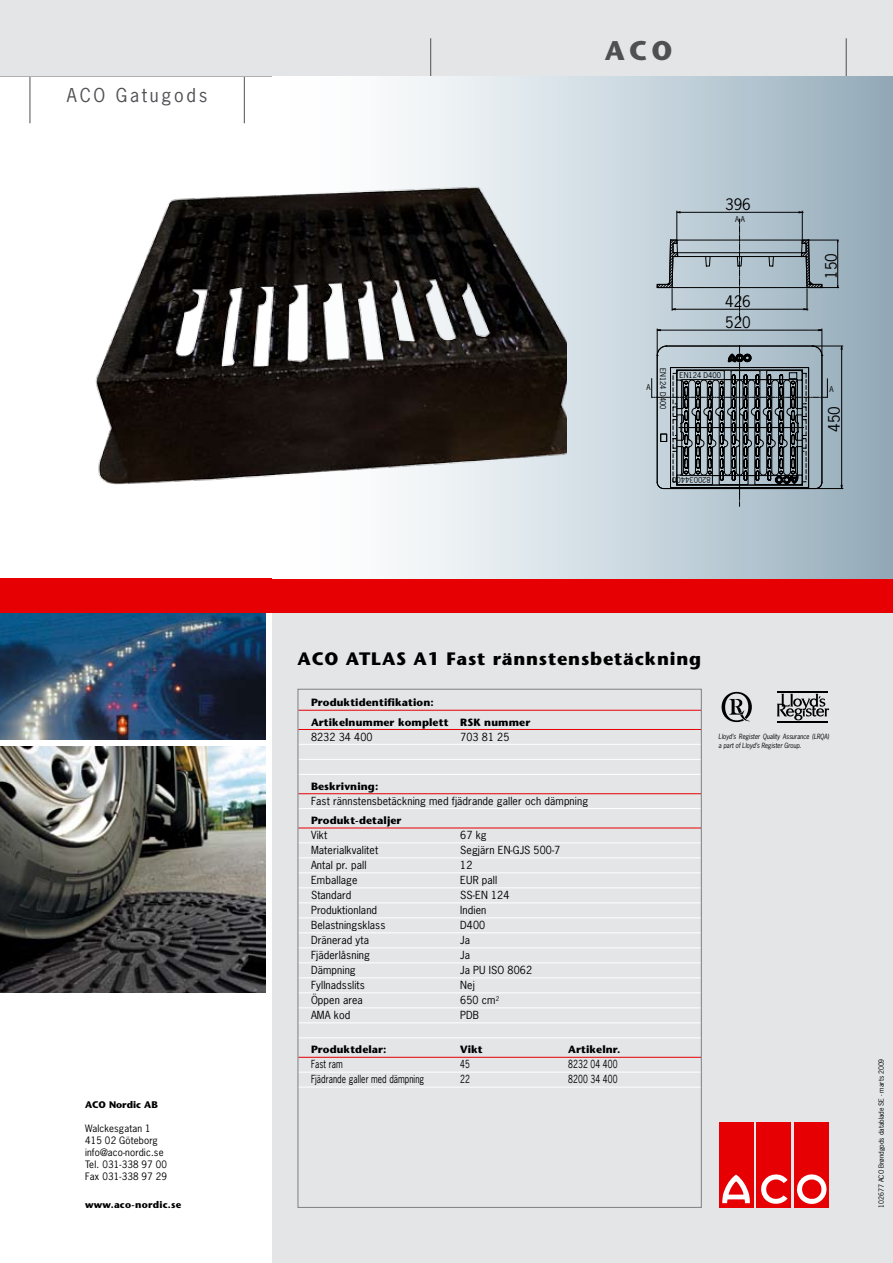
<style>
.page{position:relative;width:893px;height:1263px;background:#fff}
.page>*{position:absolute;margin:0;border:0;box-sizing:border-box;transform-origin:0 0}
.t1{font:700 27px "Stone Sans";color:#504f53}
.t2{font:700 18px "Stone Sans";letter-spacing:.045em;color:#000}
.t3{font:18px "News Gothic Std";letter-spacing:.15em;color:#504f53}
.t4{font:14.85px "News Gothic";color:#000}
.t5{font:10.5px "News Gothic Std";letter-spacing:.01em;color:#000}
.t6{font:700 10.5px/19.2px "Stone Sans";letter-spacing:.01em;color:#000}
.t7{font:10.5px "News Gothic Std";letter-spacing:.01em;color:#000;scale:.8 1}
.t8{font:9.6px/12px "News Gothic";letter-spacing:.015em;color:#000}
.t9{font:700 9.6px "Stone Sans";letter-spacing:.025em;color:#000}
.t10{font:700 9.6px "Stone Sans";color:#000}
.t11{font:7.5px "News Gothic";color:#000}
.t12{font:italic 6.75px/9px "News Gothic Std";color:#000;scale:.9 1}
.t13{font:6.75px "News Gothic Std";color:#000}
</style>
<div class="page">
<div style="left:272px;top:612px;width:621px;height:651px;background:#e3e5e6"></div>
<div style="left:0;top:0;width:893px;height:77px;background:#e3e5e6"></div>
<img style="left:0;top:612px;width:266px;height:128px">
<img style="left:0;top:746px;width:266px;height:246px">
<div style="left:0;top:578px;width:893px;height:34px;background:#e60004"></div>
<hr style="left:30px;top:77px;width:1px;height:46px;background:#504f53">
<hr style="left:244px;top:77px;width:1px;height:46px;background:#504f53">
<hr style="left:0;top:76px;width:893px;height:1px;background:#adafb2">
<div style="left:719px;top:1123px;width:34px;height:85px;background:#e60004"></div>
<div style="left:756px;top:1123px;width:35px;height:85px;background:#e60004"></div>
<div style="left:794px;top:1123px;width:35px;height:85px;background:#e60004"></div>
<svg style="left:722px;top:1175px;width:28px;height:28px"></svg>
<svg style="left:761px;top:1174px;width:27px;height:30px"></svg>
<svg style="left:797px;top:1174px;width:30px;height:30px"></svg>
<hr style="left:846px;top:38px;width:1px;height:39px;background:#504f53">
<hr style="left:430px;top:38px;width:1px;height:39px;background:#504f53">
<div style="left:272px;top:77px;width:621px;height:501px;background:linear-gradient(to right,#fff,#98afbe)"></div>
<svg style="left:722px;top:692px;width:30px;height:30px"></svg>
<hr style="left:777px;top:721px;width:50px;height:2px;background:#000">
<hr style="left:777px;top:691px;width:50px;height:1px;background:#000">
<svg style="left:777px;top:694px;width:52px;height:26px"></svg>
<hr style="left:298px;top:710px;width:403px;height:1px;background:#e60004">
<hr style="left:298px;top:729px;width:403px;height:1px;background:#e60004">
<hr style="left:298px;top:744px;width:403px;height:1px;background:#fff">
<hr style="left:298px;top:759px;width:403px;height:1px;background:#fff">
<hr style="left:298px;top:774px;width:403px;height:1px;background:#fff">
<hr style="left:298px;top:793px;width:403px;height:1px;background:#e60004">
<hr style="left:298px;top:808px;width:403px;height:1px;background:#fff">
<hr style="left:298px;top:827px;width:403px;height:1px;background:#e60004">
<hr style="left:298px;top:842px;width:403px;height:1px;background:#fff">
<hr style="left:298px;top:857px;width:403px;height:1px;background:#fff">
<hr style="left:298px;top:872px;width:403px;height:1px;background:#fff">
<hr style="left:298px;top:887px;width:403px;height:1px;background:#fff">
<hr style="left:298px;top:902px;width:403px;height:1px;background:#fff">
<hr style="left:298px;top:917px;width:403px;height:1px;background:#fff">
<hr style="left:298px;top:932px;width:403px;height:1px;background:#fff">
<hr style="left:298px;top:947px;width:403px;height:1px;background:#fff">
<hr style="left:298px;top:962px;width:403px;height:1px;background:#fff">
<hr style="left:298px;top:977px;width:403px;height:1px;background:#fff">
<hr style="left:298px;top:992px;width:403px;height:1px;background:#fff">
<hr style="left:298px;top:1007px;width:403px;height:1px;background:#fff">
<hr style="left:298px;top:1022px;width:403px;height:1px;background:#fff">
<hr style="left:298px;top:1037px;width:403px;height:1px;background:#fff">
<hr style="left:298px;top:1057px;width:403px;height:1px;background:#e60004">
<hr style="left:298px;top:1072px;width:403px;height:1px;background:#fff">
<hr style="left:298px;top:1087px;width:403px;height:1px;background:#fff">
<img style="left:95px;top:153px;width:472px;height:360px">
<svg style="left:657px;top:211px;width:165px;height:8px"></svg>
<svg style="left:651px;top:219px;width:192px;height:287px;background:#909fa7"></svg>
<h2 class="t3" style="left:67px;top:83px;width:142px">ACO Gatugods</h2>
<p class="t10" style="left:85px;top:1099px;width:74px">ACO Nordic AB</p>
<p class="t8" style="left:85px;top:1122px;width:84px">Walckesgatan 1<br>415 02 Göteborg info@aco-nordic.se<br>Tel. 031-338 97 00<br>Fax 031-338 97 29</p>
<p class="t9" style="left:85px;top:1198px;width:98px">www.aco-nordic.se</p>
<h1 class="t1" style="left:605px;top:33px;width:69px">ACO</h1>
<h3 class="t4" style="left:725px;top:195px;width:27px">396</h3>
<p class="t11" style="left:735px;top:215px;width:11px">A-A</p>
<h3 class="t4" style="left:725px;top:292px;width:27px">426</h3>
<h3 class="t4" style="left:725px;top:313px;width:27px">520</h3>
<h3 class="t4" style="left:822px;top:279px;width:27px;rotate:-90deg">150</h3>
<p class="t11" style="left:668px;top:368px;width:43px;rotate:90deg">EN124 D400</p>
<p class="t11" style="left:680px;top:370px;width:43px">EN124 D400</p>
<p class="t11" style="left:646px;top:383px;width:6px">A</p>
<p class="t11" style="left:829px;top:384px;width:6px">A</p>
<h3 class="t4" style="left:825px;top:432px;width:27px;rotate:-90deg">450</h3>
<p class="t11" style="left:711px;top:485px;width:40px;rotate:-180deg">820034400</p>
<h2 class="t2" style="left:298px;top:647px;width:405px">ACO ATLAS A1 Fast rännstensbetäckning</h2>
<p class="t6" style="left:311px;top:693px;width:221px">Produktidentifikation:<br>Artikelnummer komplett RSK nummer</p>
<p class="t5" style="left:311px;top:730px;width:63px">8232 34 400</p>
<p class="t5" style="left:460px;top:730px;width:51px">703 81 25</p>
<p class="t6" style="left:311px;top:776px;width:69px">Beskrivning:</p>
<p class="t5" style="left:311px;top:794px;width:279px">Fast rännstensbetäckning med fjädrande galler och dämpning</p>
<p class="t6" style="left:311px;top:811px;width:92px">Produkt-detaljer</p>
<p class="t5" style="left:311px;top:828px;width:18px">Vikt</p>
<p class="t5" style="left:460px;top:828px;width:28px">67 kg</p>
<p class="t5" style="left:311px;top:843px;width:69px">Materialkvalitet</p>
<p class="t5" style="left:460px;top:843px;width:102px">Segjärn EN-GJS 500-7</p>
<p class="t5" style="left:311px;top:858px;width:57px">Antal pr. pall</p>
<p class="t5" style="left:460px;top:858px;width:14px">12</p>
<p class="t5" style="left:311px;top:873px;width:48px">Emballage</p>
<p class="t5" style="left:460px;top:873px;width:39px">EUR pall</p>
<p class="t5" style="left:311px;top:888px;width:42px">Standard</p>
<p class="t5" style="left:460px;top:888px;width:51px">SS-EN 124</p>
<p class="t5" style="left:311px;top:903px;width:68px">Produktionland</p>
<p class="t5" style="left:460px;top:903px;width:28px">Indien</p>
<p class="t5" style="left:311px;top:918px;width:76px">Belastningsklass</p>
<p class="t5" style="left:460px;top:918px;width:27px">D400</p>
<p class="t5" style="left:311px;top:933px;width:59px">Dränerad yta</p>
<p class="t5" style="left:460px;top:933px;width:11px">Ja</p>
<p class="t5" style="left:311px;top:948px;width:60px">Fjäderlåsning</p>
<p class="t5" style="left:460px;top:948px;width:11px">Ja</p>
<p class="t5" style="left:311px;top:963px;width:46px">Dämpning</p>
<p class="t5" style="left:460px;top:963px;width:73px">Ja PU ISO 8062</p>
<p class="t5" style="left:311px;top:978px;width:55px">Fyllnadsslits</p>
<p class="t5" style="left:460px;top:978px;width:16px">Nej</p>
<p class="t5" style="left:311px;top:993px;width:53px">Öppen area</p>
<p class="t5" style="left:460px;top:993px;width:40px">650 cm<sup>2</sup></p>
<p class="t5" style="left:311px;top:1008px;width:41px">AMA kod</p>
<p class="t5" style="left:460px;top:1008px;width:20px">PDB</p>
<p class="t6" style="left:311px;top:1040px;width:77px">Produktdelar:</p>
<p class="t6" style="left:460px;top:1040px;width:24px">Vikt</p>
<p class="t6" style="left:568px;top:1040px;width:54px">Artikelnr.</p>
<p class="t7" style="left:311px;top:1058px;width:41px">Fast ram</p>
<p class="t7" style="left:460px;top:1058px;width:14px">45</p>
<p class="t7" style="left:568px;top:1058px;width:63px">8232 04 400</p>
<p class="t7" style="left:311px;top:1073px;width:143px">Fjädrande galler med dämpning</p>
<p class="t7" style="left:460px;top:1073px;width:14px">22</p>
<p class="t7" style="left:568px;top:1073px;width:63px">8200 34 400</p>
<p class="t12" style="left:719px;top:732px;width:124px">Lloyd’s Register Quality Assurance (LRQA) a part of Lloyd’s Register Group.</p>
<p class="t13" style="left:877px;top:1208px;width:151px;rotate:-90deg">102677 ACO Brøndgods datablade SE - marts 2009</p>
</div>
